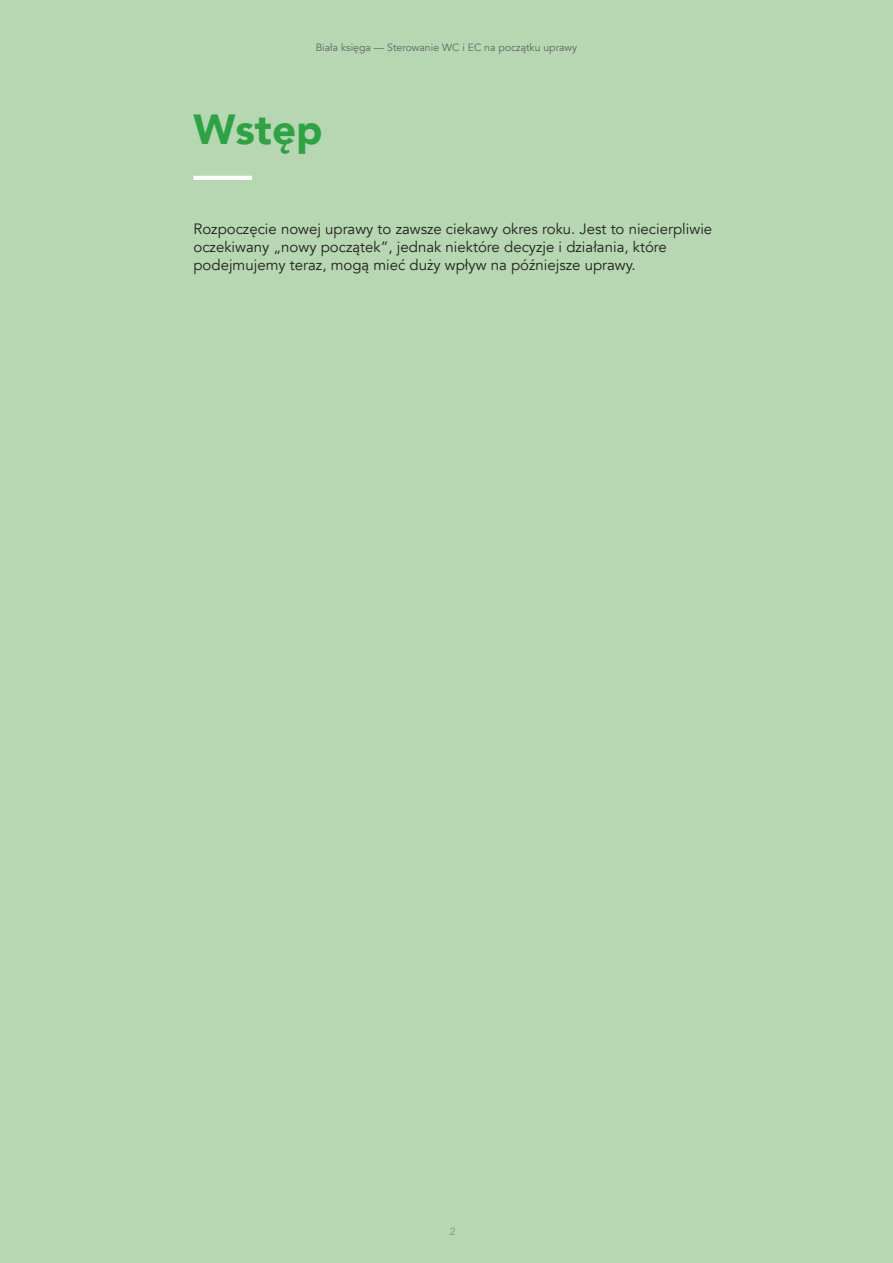
<style>
.page{position:relative;width:893px;height:1263px;background:#b6d7b2}
.page>*{position:absolute;margin:0;border:0;box-sizing:border-box;transform-origin:0 0}
.t1{font:900 42px "Avenir";color:#2da343}
.t2{font:15px/18px "Avenir";color:#231f20}
.t3{font:10.5px "Avenir";color:#636366}
.t4{font:500 10.5px "Avenir";color:#939598}
</style>
<div class="page">
<hr style="left:193px;top:176px;width:59px;height:4px;background:#fff">
<p class="t3" style="left:316px;top:41px;width:263px">Biała księga — Sterowanie WC i EC na początku uprawy</p>
<h1 class="t1" style="left:193px;top:93px;width:131px">Wstęp</h1>
<p class="t2" style="left:193px;top:220px;width:520px">Rozpoczęcie nowej uprawy to zawsze ciekawy okres roku. Jest to niecierpliwie oczekiwany „nowy początek”, jednak niektóre decyzje i działania, które podejmujemy teraz, mogą mieć duży wpływ na późniejsze uprawy.</p>
<p class="t4" style="left:444px;top:1222px;width:14px">22</p>
</div>
